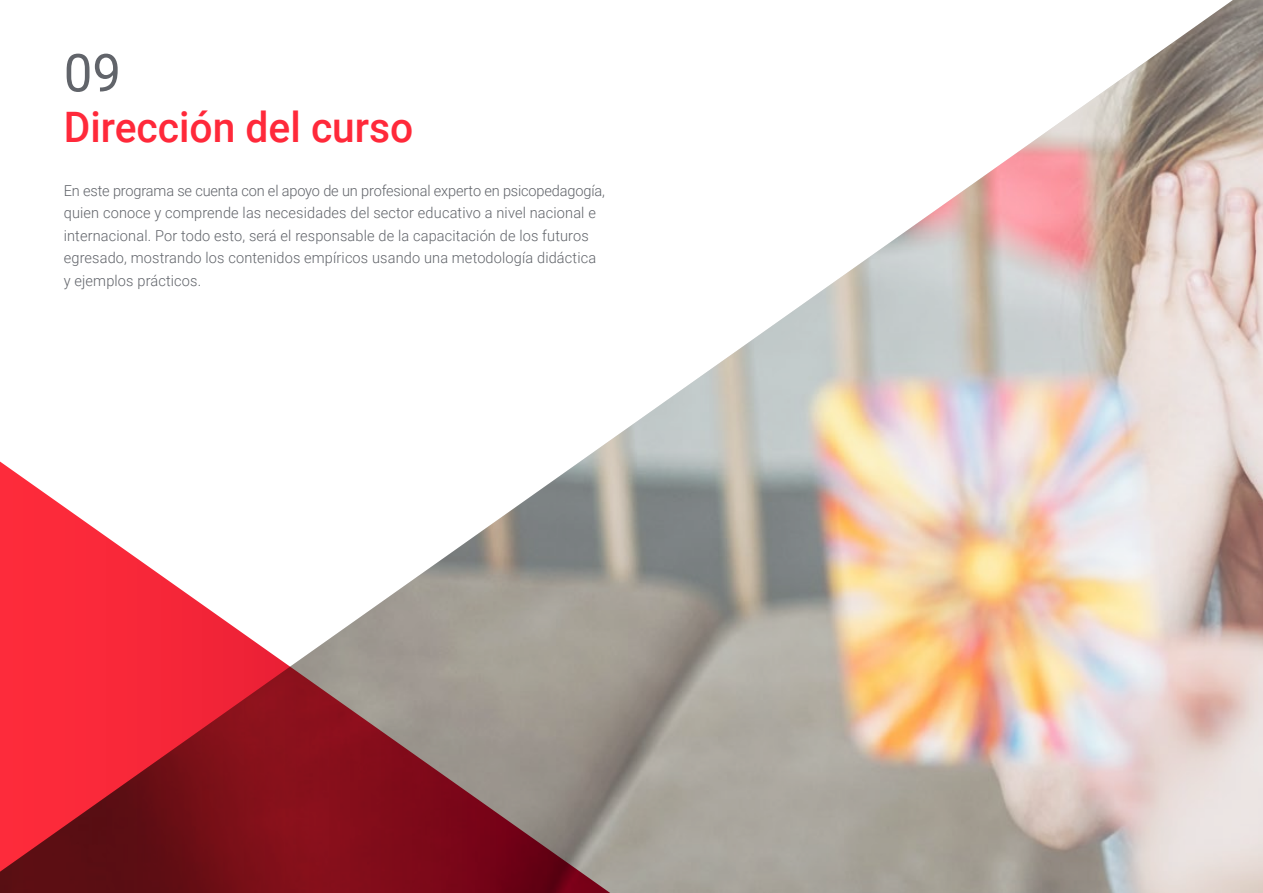
<style>
.page{position:relative;width:1263px;height:893px;background:#fff}
.page>*{position:absolute;margin:0;border:0;box-sizing:border-box;transform-origin:0 0}
.t1{font:52.5px "Roboto";color:#61646a}
.t2{font:500 42px "Roboto";color:#ff293a}
.t3{font:300 15px/22.5px "Roboto";letter-spacing:.01em;color:#61646a}
</style>
<div class="page">
<img style="left:602px;top:0;width:661px;height:893px">
<svg style="left:0;top:446px;width:640px;height:447px"></svg>
<h1 class="t1" style="left:64px;top:36px;width:59px">09</h1>
<h2 class="t2" style="left:64px;top:98px;width:351px">Dirección del curso</h2>
<p class="t3" style="left:64px;top:179px;width:543px">En este programa se cuenta con el apoyo de un profesional experto en psicopedagogía, quien conoce y comprende las necesidades del sector educativo a nivel nacional e internacional. Por todo esto, será el responsable de la capacitación de los futuros egresado, mostrando los contenidos empíricos usando una metodología didáctica y ejemplos prácticos.</p>
</div>
